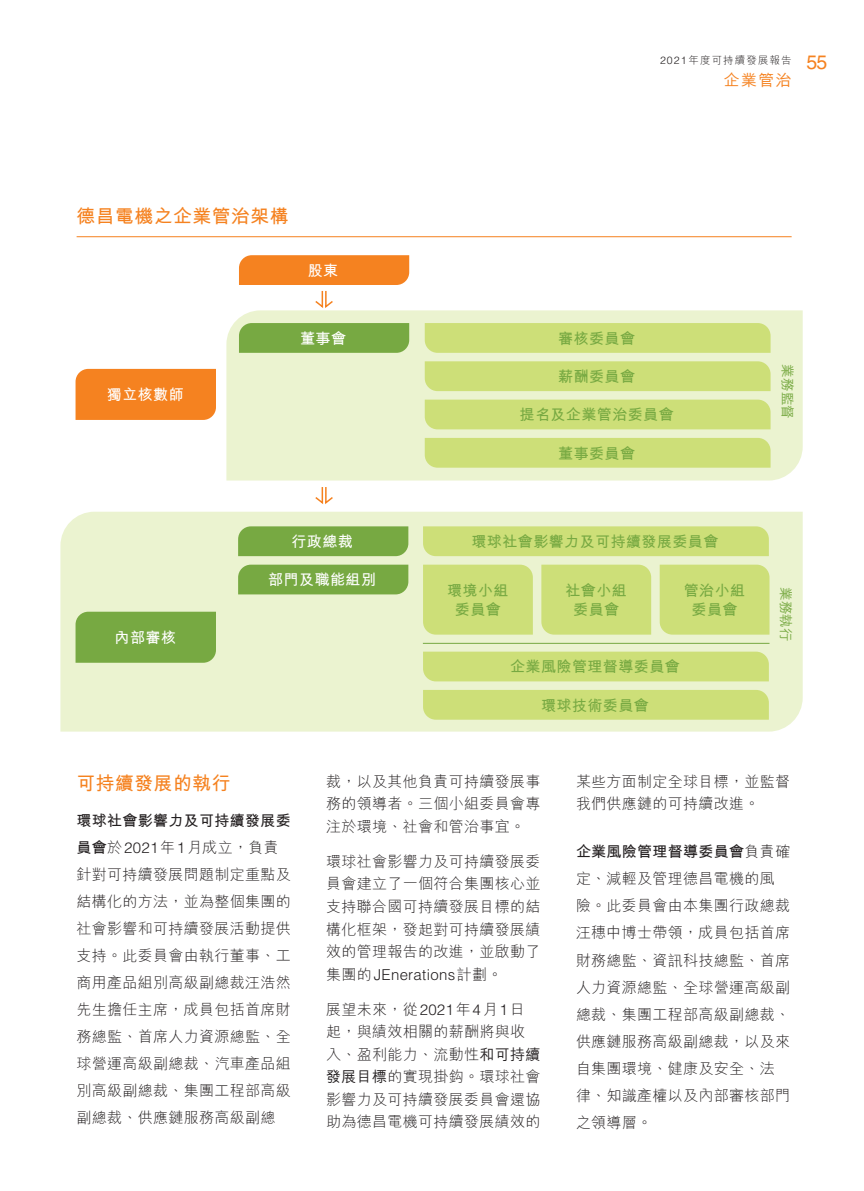
<style>
.page{position:relative;width:864px;height:1191px;background:#fff}
.page>*{position:absolute;margin:0;border:0;box-sizing:border-box;transform-origin:0 0}
.t1{font:19.5px "Helvetica LT Std";color:#f58220}
.t2{font:700 18.75px "M Hei HK";letter-spacing:.03em;color:#f58220}
.t3{font:500 15.75px "M Hei HK";color:#f58220}
.t4{font:300 15px/27px "M Hei HK";letter-spacing:.02em;color:#231f20}
.t5{font:700 15px/19.5px "M Hei HK";letter-spacing:.03em;color:#77a942;text-align:center}
.t6{font:700 15px "M Hei HK";letter-spacing:.03em;color:#fff}
.t7{font:300 15px "Helvetica LT Std";letter-spacing:.02em;color:#231f20}
.t8{font:500 13.5px "M Hei HK";letter-spacing:.03em;color:#77a942}
.t9{font:300 10.5px "M Hei HK";letter-spacing:.1em;color:#231f20}
.s1{font-family:"Helvetica LT Std"}
.s2{font-weight:700}
.s3{font-family:"M Hei HK"}
.s4{font-weight:500}
</style>
<div class="page">
<div style="left:60px;top:512px;width:742px;height:219px;background:#ebf3d0"></div>
<div style="left:226px;top:310px;width:576px;height:170px;background:#ebf3d0"></div>
<hr style="left:77px;top:236px;width:714px;height:1px;background:#f58220">
<div style="left:75px;top:369px;width:141px;height:51px;background:#f58220"></div>
<div style="left:239px;top:323px;width:170px;height:30px;background:#77a942"></div>
<div style="left:424px;top:323px;width:346px;height:30px;background:#cddf78"></div>
<div style="left:423px;top:526px;width:345px;height:30px;background:#cddf78"></div>
<div style="left:423px;top:651px;width:345px;height:30px;background:#cddf78"></div>
<div style="left:423px;top:690px;width:345px;height:29px;background:#cddf78"></div>
<div style="left:424px;top:399px;width:346px;height:30px;background:#cddf78"></div>
<div style="left:424px;top:361px;width:346px;height:30px;background:#cddf78"></div>
<div style="left:423px;top:564px;width:109px;height:70px;background:#cddf78"></div>
<div style="left:541px;top:564px;width:110px;height:70px;background:#cddf78"></div>
<div style="left:659px;top:564px;width:110px;height:70px;background:#cddf78"></div>
<div style="left:424px;top:438px;width:346px;height:30px;background:#cddf78"></div>
<div style="left:238px;top:526px;width:170px;height:30px;background:#77a942"></div>
<div style="left:75px;top:611px;width:141px;height:52px;background:#77a942"></div>
<div style="left:238px;top:564px;width:170px;height:30px;background:#77a942"></div>
<svg style="left:239px;top:255px;width:170px;height:53px"></svg>
<svg style="left:315px;top:487px;width:18px;height:17px"></svg>
<hr style="left:422px;top:643px;width:347px;height:1px;background:#77a942">
<p class="t9" style="left:659px;top:55px;width:133px"><span class="s1">2021</span>年度可持續發展報告</p>
<p class="t3" style="left:723px;top:69px;width:69px">企業管治</p>
<h1 class="t1" style="left:806px;top:51px;width:22px">55</h1>
<p class="t2" style="left:77px;top:203px;width:213px">德昌電機之企業管治架構</p>
<p class="t6" style="left:308px;top:259px;width:32px">股東</p>
<p class="t6" style="left:107px;top:384px;width:78px">獨立核數師</p>
<p class="t6" style="left:300px;top:327px;width:47px">董事會</p>
<p class="t5" style="left:558px;top:327px;width:78px">審核委員會</p>
<p class="t5" style="left:558px;top:365px;width:78px">薪酬委員會</p>
<p class="t5" style="left:519px;top:404px;width:156px">提名及企業管治委員會</p>
<p class="t5" style="left:558px;top:442px;width:78px">董事委員會</p>
<p class="t6" style="left:115px;top:626px;width:63px">內部審核</p>
<p class="t6" style="left:291px;top:530px;width:63px">行政總裁</p>
<p class="t6" style="left:268px;top:569px;width:109px">部門及職能組別</p>
<p class="t5" style="left:471px;top:530px;width:248px">環球社會影響力及可持續發展委員會</p>
<p class="t5" style="left:447px;top:579px;width:63px">環境小組委員會</p>
<p class="t5" style="left:565px;top:579px;width:63px">社會小組委員會</p>
<p class="t5" style="left:683px;top:579px;width:63px">管治小組委員會</p>
<p class="t5" style="left:510px;top:655px;width:171px">企業風險管理督導委員會</p>
<p class="t5" style="left:541px;top:694px;width:109px">環球技術委員會</p>
<p class="t8" style="left:797px;top:364px;width:57px;rotate:90deg">業務監督</p>
<p class="t8" style="left:795px;top:586px;width:57px;rotate:90deg">業務執行</p>
<p class="t2" style="left:77px;top:769px;width:155px">可持續發展的執行</p>
<p class="t4" style="left:77px;top:806px;width:215px"><span class="s2">環球社會影響力及可持續發展委員會</span>於<span class="s1">2021</span>年<span class="s1">1</span>月成立，負責針對可持續發展問題制定重點及結構化的方法，並為整個集團的社會影響和可持續發展活動提供支持。此委員會由執行董事、工商用產品組別高級副總裁汪浩然先生擔任主席，成員包括首席財務總監、首席人力資源總監、全球營運高級副總裁、汽車產品組別高級副總裁、集團工程部高級副總裁、供應鏈服務高級副總</p>
<p class="t4" style="left:326px;top:769px;width:215px;line-height:22.5px;text-align:justify">裁，以及其他負責可持續發展事務的領導者。三個小組委員會專注於環境、社會和管治事宜。</p>
<p class="t4" style="left:326px;top:850px;width:215px;line-height:22.5px;text-align:justify">環球社會影響力及可持續發展委員會建立了一個符合集團核心並支持聯合國可持續發展目標的結構化框架，發起對可持續發展績效的管理報告的改進，並啟動了</p>
<p class="t7" style="left:326px;top:964px;width:178px"><span class="s3">集團的</span>JEnerations<span class="s3">計劃。</span></p>
<p class="t4" style="left:326px;top:997px;width:215px;line-height:22.5px">展望未來，從<span class="s1">2021</span>年<span class="s1">4</span>月<span class="s1">1</span>日起，與績效相關的薪酬將與收入、盈利能力、流動性<span class="s4">和可持續發展目標</span>的實現掛鈎。環球社會影響力及可持續發展委員會還協助為德昌電機可持續發展績效的</p>
<p class="t4" style="left:575px;top:769px;width:215px;line-height:22.5px">某些方面制定全球目標，並監督我們供應鏈的可持續改進。</p>
<p class="t4" style="left:575px;top:838px;width:215px"><span class="s2">企業風險管理督導委員會</span>負責確定、減輕及管理德昌電機的風險。此委員會由本集團行政總裁汪穗中博士帶領，成員包括首席財務總監、資訊科技總監、首席人力資源總監、全球營運高級副總裁、集團工程部高級副總裁、供應鏈服務高級副總裁，以及來自集團環境、健康及安全、法律、知識產權以及內部審核部門之領導層。</p>
</div>
